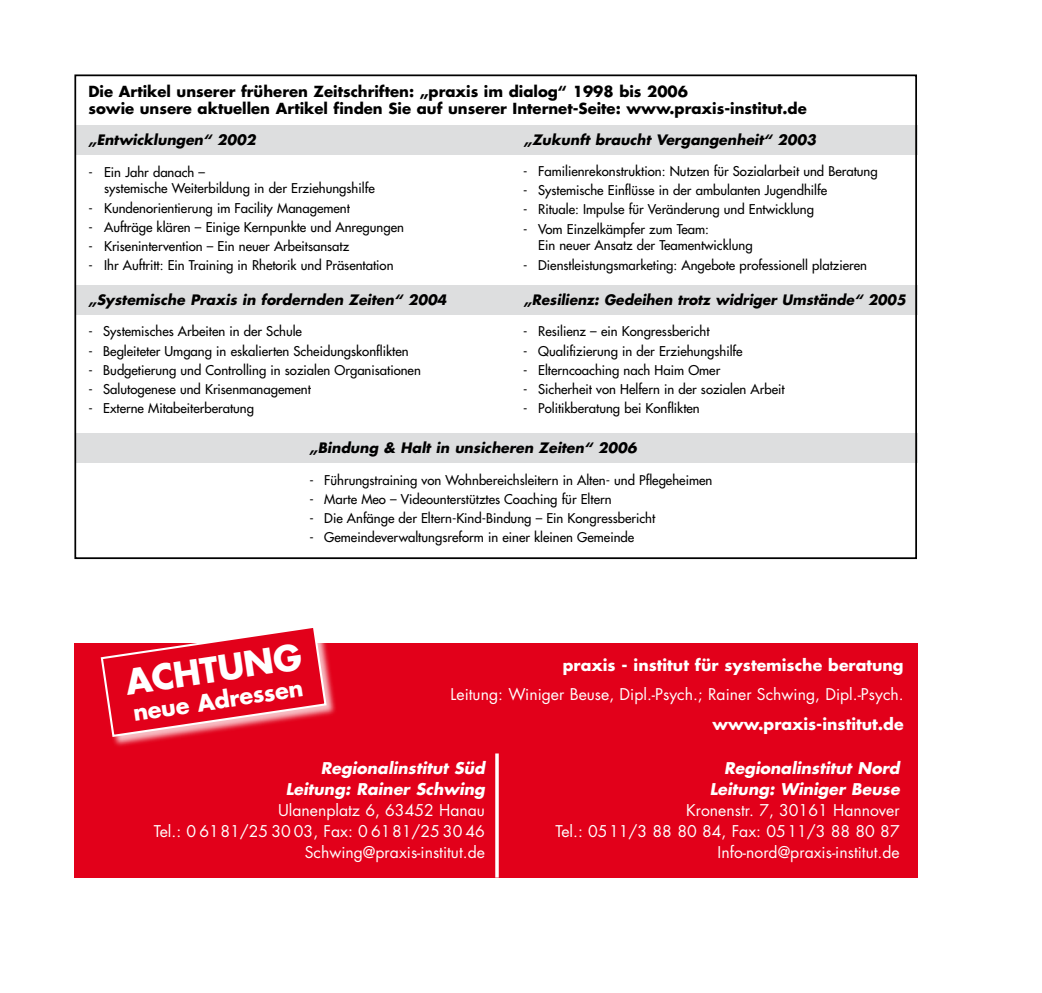
<style>
.page{position:relative;width:1042px;height:993px;background:#fff}
.page>*{position:absolute;margin:0;border:0;box-sizing:border-box;transform-origin:0 0}
.t1{font:700 34.12px "Futura";color:#fff}
.t2{font:700 22.57px "Futura";color:#fff}
.t3{font:15.75px/21px "Futura";color:#fff;text-align:right}
.t4{font:italic 700 15.75px/21px "Futura";color:#fff;text-align:right}
.t5{font:700 15.75px "Futura";color:#fff}
.t6{font:700 14.88px/17.8px "Futura";color:#000}
.t7{font:italic 700 14px "Futura";color:#000}
.t8{font:13.12px/16.6px "Futura";color:#000}
</style>
<div class="page">
<div style="left:77px;top:434px;width:841px;height:29px;background:#dddedf"></div>
<div style="left:74px;top:642px;width:844px;height:235px;background:#e2001a"></div>
<svg style="left:495px;top:753px;width:4px;height:124px"></svg>
<div style="left:77px;top:126px;width:841px;height:29px;background:#dddedf"></div>
<div style="left:77px;top:286px;width:841px;height:29px;background:#dddedf"></div>
<div style="left:100px;top:624px;width:237px;height:123px;background:#fff;opacity:.75"></div>
<svg style="left:100px;top:624px;width:228px;height:114px"></svg>
<p class="t6" style="left:88px;top:82px;width:720px">Die Artikel unserer früheren Zeitschriften: „praxis im dialog“ 1998 bis 2006<br>sowie unsere aktuellen Artikel finden Sie auf unserer Internet-Seite: www.praxis-institut.de</p>
<p class="t7" style="left:88px;top:130px;width:169px">„Entwicklungen“ 2002</p>
<p class="t7" style="left:524px;top:130px;width:294px">„Zukunft braucht Vergangenheit“ 2003</p>
<p class="t8" style="left:104px;top:163px;width:272px;text-indent:-16px">- Ein Jahr danach –<br>systemische Weiterbildung in der Erziehungshilfe</p>
<p class="t8" style="left:88px;top:199px;width:263px">- Kundenorientierung im Facility Management</p>
<p class="t8" style="left:88px;top:218px;width:317px">- Aufträge klären – Einige Kernpunkte und Anregungen</p>
<p class="t8" style="left:88px;top:238px;width:262px">- Krisenintervention – Ein neuer Arbeitsansatz</p>
<p class="t8" style="left:88px;top:257px;width:307px">- Ihr Auftritt: Ein Training in Rhetorik und Präsentation</p>
<p class="t8" style="left:523px;top:162px;width:356px">- Familienrekonstruktion: Nutzen für Sozialarbeit und Beratung</p>
<p class="t8" style="left:523px;top:182px;width:305px">- Systemische Einflüsse in der ambulanten Jugendhilfe</p>
<p class="t8" style="left:523px;top:201px;width:292px">- Rituale: Impulse für Veränderung und Entwicklung</p>
<p class="t8" style="left:538px;top:220px;width:216px;text-indent:-15px">- Vom Einzelkämpfer zum Team:<br>Ein neuer Ansatz der Teamentwicklung</p>
<p class="t8" style="left:523px;top:256px;width:345px">- Dienstleistungsmarketing: Angebote professionell platzieren</p>
<p class="t7" style="left:88px;top:290px;width:360px">„Systemische Praxis in fordernden Zeiten“ 2004</p>
<p class="t7" style="left:524px;top:290px;width:383px">„Resilienz: Gedeihen trotz widriger Umstände“ 2005</p>
<p class="t8" style="left:523px;top:323px;width:188px">- Resilienz – ein Kongressbericht</p>
<p class="t8" style="left:523px;top:342px;width:221px">- Qualifizierung in der Erziehungshilfe</p>
<p class="t8" style="left:523px;top:361px;width:198px">- Elterncoaching nach Haim Omer</p>
<p class="t8" style="left:523px;top:381px;width:263px">- Sicherheit von Helfern in der sozialen Arbeit</p>
<p class="t8" style="left:523px;top:400px;width:178px">- Politikberatung bei Konflikten</p>
<p class="t8" style="left:88px;top:323px;width:215px">- Systemisches Arbeiten in der Schule</p>
<p class="t8" style="left:88px;top:342px;width:322px">- Begleiteter Umgang in eskalierten Scheidungskonflikten</p>
<p class="t8" style="left:88px;top:361px;width:334px">- Budgetierung und Controlling in sozialen Organisationen</p>
<p class="t8" style="left:88px;top:381px;width:224px">- Salutogenese und Krisenmanagement</p>
<p class="t8" style="left:88px;top:400px;width:167px">- Externe Mitabeiterberatung</p>
<p class="t7" style="left:309px;top:438px;width:329px">„Bindung &amp; Halt in unsicheren Zeiten“ 2006</p>
<p class="t8" style="left:309px;top:471px;width:404px">- Führungstraining von Wohnbereichsleitern in Alten- und Pflegeheimen</p>
<p class="t8" style="left:309px;top:490px;width:304px">- Marte Meo – Videounterstütztes Coaching für Eltern</p>
<p class="t8" style="left:309px;top:509px;width:347px">- Die Anfänge der Eltern-Kind-Bindung – Ein Kongressbericht</p>
<p class="t8" style="left:309px;top:529px;width:326px">- Gemeindeverwaltungsreform in einer kleinen Gemeinde</p>
<h1 class="t1" style="left:122px;top:658px;width:50px;rotate:-8deg">Acht</h1>
<h2 class="t2" style="left:131px;top:696px;width:173px;rotate:-8deg">neue Adressen</h2>
<p class="t5" style="left:563px;top:653px;width:342px">praxis - institut für systemische beratung</p>
<p class="t3" style="left:451px;top:683px;width:454px">Leitung: Winiger Beuse, Dipl.-Psych.; Rainer Schwing, Dipl.-Psych.</p>
<p class="t5" style="left:712px;top:713px;width:193px">www.praxis-institut.de</p>
<p class="t4" style="left:286px;top:756px;width:201px">Regionalinstitut Süd<br>Leitung: Rainer Schwing</p>
<p class="t3" style="left:154px;top:799px;width:332px">Ulanenplatz 6, 63452 Hanau<br>Tel.: 0 6181/25 30 03, Fax: 0 6181/25 30 46<br>Schwing@praxis-institut.de</p>
<p class="t4" style="left:710px;top:756px;width:191px">Regionalinstitut Nord<br>Leitung: Winiger Beuse</p>
<p class="t3" style="left:555px;top:799px;width:346px">Kronenstr. 7, 30161 Hannover<br>Tel.: 0511/3 88 80 84, Fax: 0511/3 88 80 87<br>Info-nord@praxis-institut.de</p>
</div>
